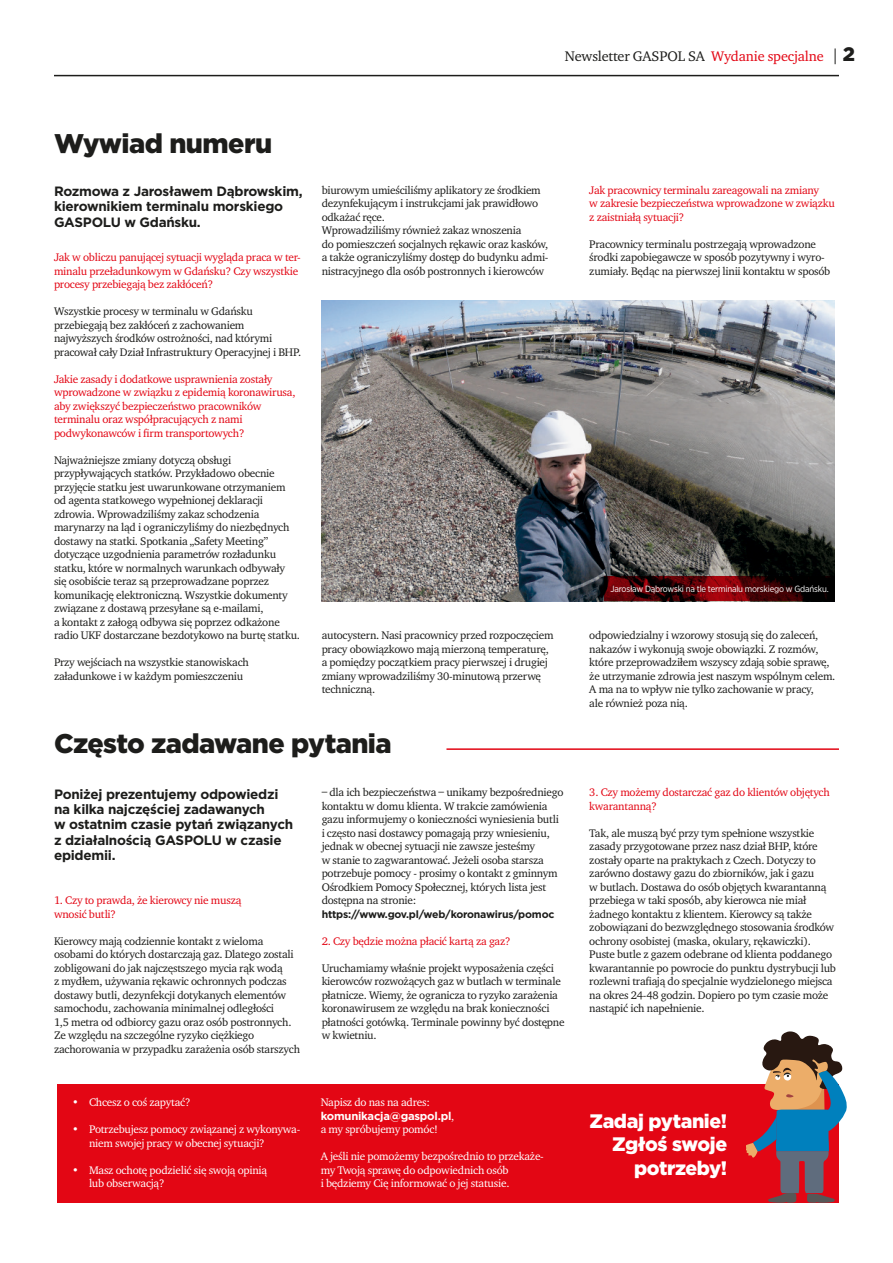
<style>
.page{position:relative;width:893px;height:1263px;background:#fff}
.page>*{position:absolute;margin:0;border:0;box-sizing:border-box;transform-origin:0 0}
.t1{font:900 27px "Gotham";letter-spacing:-.02em;color:#1d1d1b}
.t2{font:900 19.5px/23.4px "Gotham";letter-spacing:-.02em;color:#fff;text-align:right}
.t3{font:14.25px "Charter ITC";letter-spacing:-.01em;color:#1d1d1b}
.t4{font:700 13.5px/15.3px "Gotham";letter-spacing:-.02em;color:#1d1d1b}
.t5{font:11.25px/13.5px "Charter ITC";letter-spacing:-.02em;color:#1d1d1b}
.t6{font:11.25px/13.5px "Charter ITC";letter-spacing:-.02em;color:#e30614}
.t7{font:11.25px/13.5px "Charter ITC";letter-spacing:-.02em;color:#fff}
.t8{font:700 11.25px/13.5px "Gotham";letter-spacing:-.02em;color:#fff}
.t9{font:700 10.5px "Gotham";letter-spacing:-.02em;color:#1d1d1b}
.t10{font:9px "Gotham Narrow";letter-spacing:-.02em;color:#fff}
.s1{color:#e30614}
.s2{font-family:"Gotham";font-weight:900;font-size:19.5px}
.s3{font-family:"Charter ITC";font-weight:400}
</style>
<div class="page">
<hr style="left:54px;top:75px;width:785px;height:1px;background:#1d1d1b">
<svg style="left:835px;top:48px;width:1px;height:16px"></svg>
<div style="left:57px;top:1084px;width:782px;height:119px;background:#e30614"></div>
<hr style="left:446px;top:748px;width:393px;height:2px;background:#e30614">
<svg style="left:747px;top:1032px;width:100px;height:171px"></svg>
<img style="left:322px;top:300px;width:513px;height:301px">
<svg style="left:604px;top:577px;width:231px;height:24px;background:#430105"></svg>
<p class="t3" style="left:565px;top:47px;width:292px">Newsletter GASPOL SA <span class="s1">Wydanie specjalne</span> <span class="s2">2</span></p>
<p class="t1" style="left:54px;top:124px;width:220px">Wywiad numeru</p>
<p class="t4" style="left:54px;top:184px;width:250px">Rozmowa z Jarosławem Dąbrowskim, kierownikiem terminalu morskiego<br>GASPOLU w Gdańsku.</p>
<p class="t6" style="left:54px;top:251px;width:248px">Jak w obliczu panującej sytuacji wygląda praca w ter&shy;minalu przeładunkowym w Gdańsku? Czy wszystkie procesy przebiegają bez zakłóceń?</p>
<p class="t5" style="left:54px;top:305px;width:249px">Wszystkie procesy w terminalu w Gdańsku przebiegają bez zakłóceń z zachowaniem najwyższych środków ostrożności, nad którymi pracował cały Dział Infrastruktury Operacyjnej i BHP.</p>
<p class="t6" style="left:54px;top:372px;width:243px">Jakie zasady i dodatkowe usprawnienia zostały wprowadzone w związku z epidemią koronawirusa, aby zwiększyć bezpieczeństwo pracowników terminalu oraz współpracujących z nami podwykonawców i firm transportowych?</p>
<p class="t5" style="left:54px;top:453px;width:248px">Najważniejsze zmiany dotyczą obsługi przypływających statków. Przykładowo obecnie przyjęcie statku jest uwarunkowane otrzymaniem od agenta statkowego wypełnionej deklaracji zdrowia. Wprowadziliśmy zakaz schodzenia marynarzy na ląd i ograniczyliśmy do niezbędnych dostawy na statki. Spotkania „Safety Meeting” dotyczące uzgodnienia parametrów rozładunku statku, które w normalnych warunkach odbywały się osobiście teraz są przeprowadzane poprzez komunikację elektroniczną. Wszystkie dokumenty związane z dostawą przesyłane są e-mailami,<br>a kontakt z załogą odbywa się poprzez odkażone radio UKF dostarczane bezdotykowo na burtę statku.</p>
<p class="t5" style="left:54px;top:656px;width:196px">Przy wejściach na wszystkie stanowiskach załadunkowe i w każdym pomieszczeniu</p>
<p class="t5" style="left:322px;top:183px;width:221px">biurowym umieściliśmy aplikatory ze środkiem dezynfekującym i instrukcjami jak prawidłowo odkażać ręce.</p>
<p class="t5" style="left:322px;top:223px;width:228px">Wprowadziliśmy również zakaz wnoszenia<br>do pomieszczeń socjalnych rękawic oraz kasków, a także ograniczyliśmy dostęp do budynku admi&shy;nistracyjnego dla osób postronnych i kierowców</p>
<p class="t5" style="left:322px;top:628px;width:233px">autocystern. Nasi pracownicy przed rozpoczęciem pracy obowiązkowo mają mierzoną temperaturę, a pomiędzy początkiem pracy pierwszej i drugiej zmiany wprowadziliśmy 30-minutową przerwę techniczną.</p>
<p class="t1" style="left:54px;top:725px;width:339px">Często zadawane pytania</p>
<p class="t6" style="left:589px;top:183px;width:247px">Jak pracownicy terminalu zareagowali na zmiany<br>w zakresie bezpieczeństwa wprowadzone w związku z zaistniałą sytuacji?</p>
<p class="t5" style="left:589px;top:237px;width:243px">Pracownicy terminalu postrzegają wprowadzone środki zapobiegawcze w sposób pozytywny i wyro&shy;zumiały. Będąc na pierwszej linii kontaktu w sposób</p>
<p class="t10" style="left:610px;top:583px;width:220px">Jarosław Dąbrowski na tle terminalu morskiego w Gdańsku.</p>
<p class="t5" style="left:589px;top:628px;width:248px">odpowiedzialny i wzorowy stosują się do zaleceń, nakazów i wykonują swoje obowiązki. Z rozmów, które przeprowadziłem wszyscy zdają sobie sprawę, że utrzymanie zdrowia jest naszym wspólnym celem.<br>A ma na to wpływ nie tylko zachowanie w pracy,<br>ale również poza nią.</p>
<p class="t4" style="left:54px;top:786px;width:241px">Poniżej prezentujemy odpowiedzi na kilka najczęściej zadawanych<br>w ostatnim czasie pytań związanych z działalnością GASPOLU w czasie epidemii.</p>
<p class="t6" style="left:54px;top:893px;width:189px">1. Czy to prawda, że kierowcy nie muszą wnosić butli?</p>
<p class="t5" style="left:54px;top:934px;width:248px">Kierowcy mają codziennie kontakt z wieloma osobami do których dostarczają gaz. Dlatego zostali zobligowani do jak najczęstszego mycia rąk wodą<br>z mydłem, używania rękawic ochronnych podczas dostawy butli, dezynfekcji dotykanych elementów samochodu, zachowania minimalnej odległości<br>1,5 metra od odbiorcy gazu oraz osób postronnych.<br>Ze względu na szczególne ryzyko ciężkiego zachorowania w przypadku zarażenia osób starszych</p>
<p class="t7" style="left:72px;top:1096px;width:120px">• Chcesz o coś zapytać?</p>
<p class="t7" style="left:89px;top:1123px;width:213px;text-indent:-17px">• Potrzebujesz pomocy związanej z wykonywa&shy;niem swojej pracy w obecnej sytuacji?</p>
<p class="t7" style="left:89px;top:1163px;width:180px;text-indent:-17px">• Masz ochotę podzielić się swoją opinią lub obserwacją?</p>
<p class="t5" style="left:322px;top:786px;width:243px">‒ dla ich bezpieczeństwa ‒ unikamy bezpośredniego kontaktu w domu klienta. W trakcie zamówienia gazu informujemy o konieczności wyniesienia butli i często nasi dostawcy pomagają przy wniesieniu, jednak w obecnej sytuacji nie zawsze jesteśmy<br>w stanie to zagwarantować. Jeżeli osoba starsza potrzebuje pomocy - prosimy o kontakt z gminnym Ośrodkiem Pomocy Społecznej, których lista jest dostępna na stronie:</p>
<p class="t9" style="left:322px;top:907px;width:234px">https://www.gov.pl/web/koronawirus/pomoc</p>
<p class="t6" style="left:322px;top:934px;width:190px">2. Czy będzie można płacić kartą za gaz?</p>
<p class="t5" style="left:322px;top:961px;width:244px">Uruchamiamy właśnie projekt wyposażenia części kierowców rozwożących gaz w butlach w terminale płatnicze. Wiemy, że ogranicza to ryzyko zarażenia koronawirusem ze względu na brak konieczności płatności gotówką. Terminale powinny być dostępne w kwietniu.</p>
<p class="t8" style="left:321px;top:1095px;width:135px"><span class="s3">Napisz do nas na adres: </span>komunikacja@gaspol.pl<span class="s3">,</span></p>
<p class="t7" style="left:321px;top:1123px;width:119px">a my spróbujemy pomóc!</p>
<p class="t7" style="left:321px;top:1150px;width:225px">A jeśli nie pomożemy bezpośrednio to przekaże&shy;my Twoją sprawę do odpowiednich osób<br>i będziemy Cię informować o jej statusie.</p>
<p class="t6" style="left:589px;top:786px;width:242px">3. Czy możemy dostarczać gaz do klientów objętych kwarantanną?</p>
<p class="t5" style="left:589px;top:826px;width:248px">Tak, ale muszą być przy tym spełnione wszystkie zasady przygotowane przez nasz dział BHP, które zostały oparte na praktykach z Czech. Dotyczy to zarówno dostawy gazu do zbiorników, jak i gazu<br>w butlach. Dostawa do osób objętych kwarantanną przebiega w taki sposób, aby kierowca nie miał żadnego kontaktu z klientem. Kierowcy są także zobowiązani do bezwzględnego stosowania środków ochrony osobistej (maska, okulary, rękawiczki).<br>Puste butle z gazem odebrane od klienta poddanego kwarantannie po powrocie do punktu dystrybucji lub rozlewni trafiają do specjalnie wydzielonego miejsca na okres 24-48 godzin. Dopiero po tym czasie może nastąpić ich napełnienie.</p>
<p class="t2" style="left:589px;top:1109px;width:139px">Zadaj pytanie!</p>
<p class="t2" style="left:612px;top:1133px;width:117px">Zgłoś swoje potrzeby!</p>
</div>
